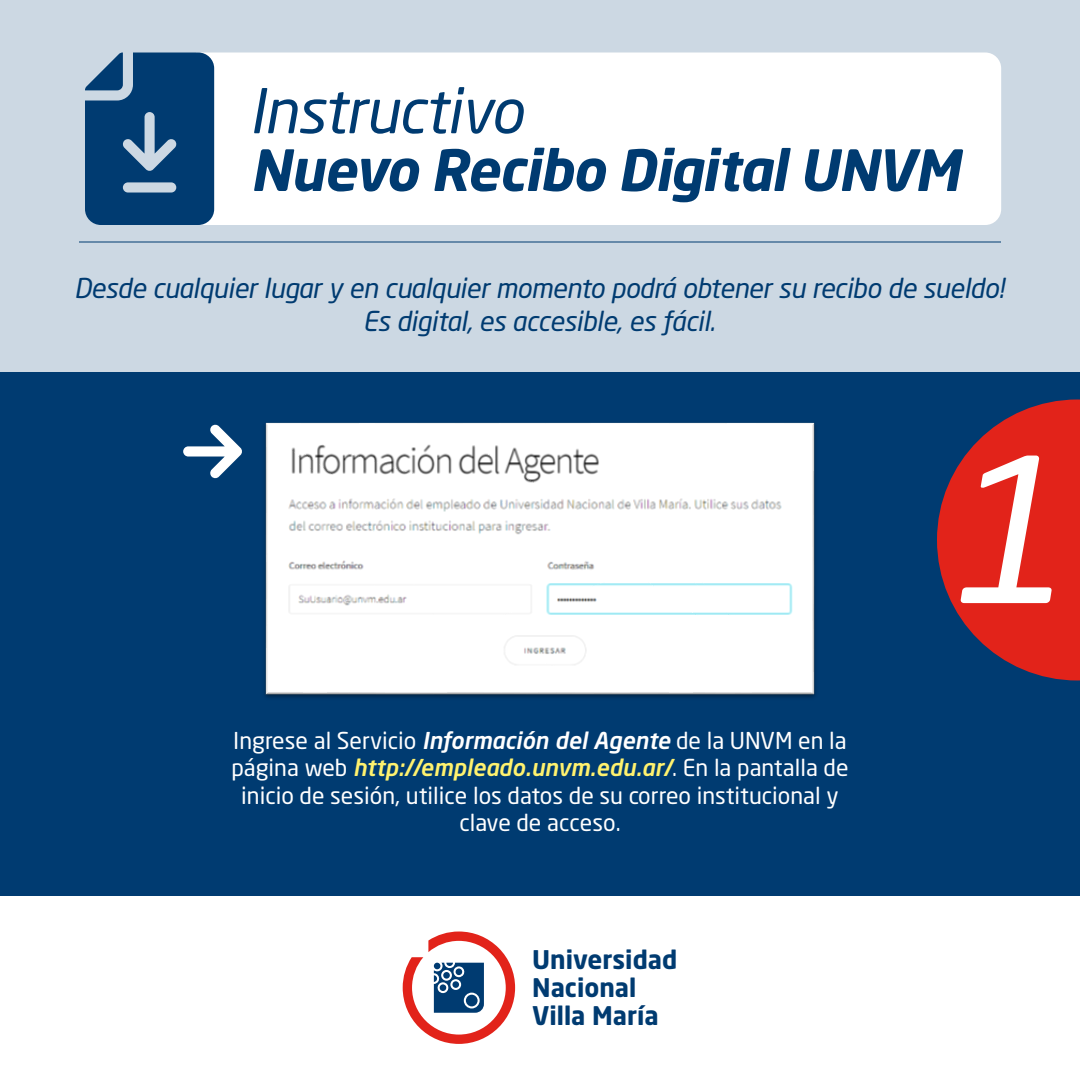
<style>
.page{position:relative;width:1080px;height:1080px;background:#fff}
.page>*{position:absolute;margin:0;border:0;box-sizing:border-box;transform-origin:0 0}
.t1{font:italic 198.6px "Neo Sans Std";color:#fff}
.t2{font:italic 60.9px "Neo Sans Std";letter-spacing:-.015em;color:#003b71}
.t3{font:italic 700 56.2px "Neo Sans Std";letter-spacing:-.015em;color:#003b71}
.t4{font:italic 27px/32.7px "Neo Sans Std";letter-spacing:-.015em;color:#003b71;text-align:center}
.t5{font:700 25.4px/28.1px "Neo Sans Std";color:#003b71}
.t6{font:23px/27.6px "Neo Sans Std";color:#fff;text-align:center}
.s1{font-weight:500;font-style:italic}
.s2{font-weight:500;font-style:italic;color:#fff26e}
</style>
<div class="page">
<div style="left:0;top:0;width:1080px;height:372px;background:#ccd8e3"></div>
<div style="left:214px;top:53px;width:787px;height:172px;background:#fff"></div>
<div style="left:0;top:372px;width:1080px;height:524px;background:#003b71"></div>
<svg style="left:403px;top:932px;width:112px;height:112px"></svg>
<div style="left:466px;top:995px;width:12px;height:11px;background:#003b71;border-radius:50%"></div>
<img style="left:264px;top:422px;width:552px;height:276px">
<hr style="left:79px;top:242px;width:922px;height:1px;background:#003b71">
<svg style="left:85px;top:53px;width:129px;height:172px;background:#1d5181"></svg>
<svg style="left:183px;top:424px;width:59px;height:55px"></svg>
<svg style="left:937px;top:400px;width:143px;height:280px"></svg>
<h2 class="t2" style="left:249px;top:74px;width:276px">Instructivo</h2>
<h3 class="t3" style="left:250px;top:134px;width:711px">Nuevo Recibo Digital UNVM</h3>
<p class="t4" style="left:74px;top:271px;width:932px">Desde cualquier lugar y en cualquier momento podrá obtener su recibo de sueldo!<br>Es digital, es accesible, es fácil.</p>
<p class="t6" style="left:231px;top:726px;width:619px">Ingrese al Servicio <span class="s1">Información del Agente</span> de la UNVM en la página web <span class="s2">http://empleado.unvm.edu.ar/</span>. En la pantalla de inicio de sesión, utilice los datos de su correo institucional y clave de acceso.</p>
<p class="t5" style="left:532px;top:945px;width:147px">Universidad<br>Nacional<br>Villa María</p>
<h1 class="t1" style="left:946px;top:408px;width:122px">1</h1>
</div>
